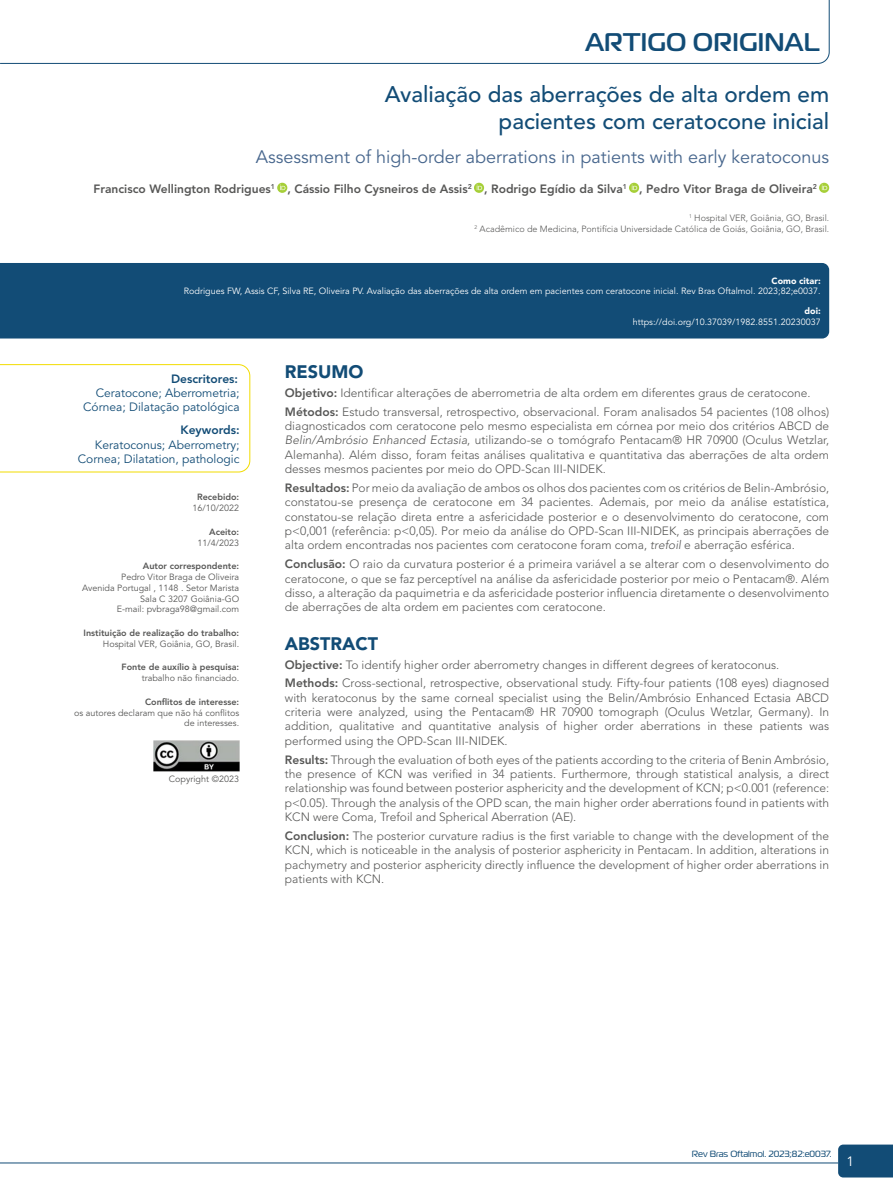
<style>
.page{position:relative;width:893px;height:1191px;background:#fff}
.page>*{position:absolute;margin:0;border:0;box-sizing:border-box;transform-origin:0 0}
.t1{font:500 25.5px "Magistral";letter-spacing:.01em;color:#124c76}
.t2{font:500 22.5px/27px "Avenir LT Std";color:#124c76;text-align:right}
.t3{font:18px "Avenir LT Std";color:#47668d}
.t4{font:900 18px "Avenir LT Std";color:#124c76}
.t5{font:13.5px "Avenir LT Std";color:#fff}
.t6{font:300 12px/14.4px "Avenir LT Std";color:#575756;text-align:justify}
.t7{font:800 12px "Avenir LT Std";color:#575756}
.t8{font:12px/14.4px "Avenir LT Std";color:#124c76;text-align:right}
.t9{font:800 12px "Avenir LT Std";color:#124c76}
.t10{font:9px/10.8px "Avenir LT Std";color:#575756;text-align:right}
.t11{font:9px "Avenir LT Std";color:#fff}
.t12{font:800 9px "Avenir LT Std";color:#575756}
.t13{font:300 9px/10.8px "Avenir LT Std";color:#575756;text-align:right}
.t14{font:9px "Magistral";color:#124c76}
.t15{font:900 9px "Avenir LT Std";color:#fff}
.s1{font-weight:800}
.s2{font-style:italic}
</style>
<div class="page">
<div style="left:838px;top:1144px;width:55px;height:33px;background:#124c76"></div>
<hr style="left:0;top:1162px;width:838px;height:1px;background:#124c76">
<svg style="left:1px;top:0;width:829px;height:64px"></svg>
<svg style="left:0;top:364px;width:250px;height:108px"></svg>
<div style="left:0;top:263px;width:829px;height:75px;background:#124c76"></div>
<svg style="left:277px;top:183px;width:10px;height:10px"></svg>
<svg style="left:280px;top:185px;width:5px;height:5px"></svg>
<svg style="left:474px;top:183px;width:10px;height:10px"></svg>
<svg style="left:477px;top:185px;width:5px;height:5px"></svg>
<svg style="left:629px;top:183px;width:10px;height:10px"></svg>
<svg style="left:632px;top:185px;width:5px;height:5px"></svg>
<svg style="left:819px;top:183px;width:10px;height:10px"></svg>
<svg style="left:822px;top:185px;width:5px;height:5px"></svg>
<img style="left:153px;top:741px;width:86px;height:30px">
<h1 class="t1" style="left:585px;top:27px;width:236px">ARTIGO ORIGINAL</h1>
<h2 class="t2" style="left:385px;top:81px;width:446px">Avaliação das aberrações de alta ordem em pacientes com ceratocone inicial</h2>
<h3 class="t3" style="left:256px;top:147px;width:575px">Assessment of high-order aberrations in patients with early keratoconus</h3>
<p class="t7" style="left:94px;top:182px;width:725px">Francisco Wellington Rodrigues<sup>1</sup> , Cássio Filho Cysneiros de Assis<sup>2</sup> , Rodrigo Egídio da Silva<sup>1</sup> , Pedro Vitor Braga de Oliveira<sup>2</sup></p>
<p class="t13" style="left:474px;top:212px;width:356px"><sup>1</sup> Hospital VER, Goiânia, GO, Brasil.<br><sup>2</sup> Acadêmico de Medicina, Pontifícia Universidade Católica de Goiás, Goiânia, GO, Brasil.</p>
<p class="t15" style="left:771px;top:275px;width:51px">Como citar:</p>
<p class="t11" style="left:184px;top:286px;width:638px">Rodrigues FW, Assis CF, Silva RE, Oliveira PV. Avaliação das aberrações de alta ordem em pacientes com ceratocone inicial. Rev Bras Oftalmol. 2023;82;e0037.</p>
<p class="t15" style="left:804px;top:305px;width:18px">doi:</p>
<p class="t11" style="left:633px;top:316px;width:189px">https://doi.org/10.37039/1982.8551.20230037</p>
<p class="t9" style="left:171px;top:371px;width:69px">Descritores:</p>
<p class="t8" style="left:83px;top:386px;width:158px">Ceratocone; Aberrometria;<br>Córnea; Dilatação patológica</p>
<p class="t9" style="left:181px;top:423px;width:61px">Keywords:</p>
<p class="t8" style="left:78px;top:438px;width:163px">Keratoconus; Aberrometry;<br>Cornea; Dilatation, pathologic</p>
<p class="t12" style="left:197px;top:492px;width:44px">Recebido:</p>
<p class="t10" style="left:192px;top:503px;width:48px">16/10/2022</p>
<p class="t12" style="left:209px;top:526px;width:31px">Aceito:</p>
<p class="t10" style="left:197px;top:537px;width:43px">11/4/2023</p>
<p class="t12" style="left:143px;top:561px;width:98px">Autor correspondente:</p>
<p class="t10" style="left:82px;top:572px;width:159px">Pedro Vitor Braga de Oliveira<br>Avenida Portugal , 1148 . Setor Marista<br>Sala C 3207 Goiânia-GO<br>E-mail: pvbraga98@gmail.com</p>
<p class="t12" style="left:83px;top:627px;width:157px">Instituição de realização do trabalho:</p>
<p class="t10" style="left:103px;top:638px;width:138px">Hospital VER, Goiânia, GO, Brasil.</p>
<p class="t12" style="left:122px;top:662px;width:119px">Fonte de auxílio à pesquisa:</p>
<p class="t10" style="left:142px;top:673px;width:99px">trabalho não financiado.</p>
<p class="t12" style="left:145px;top:696px;width:96px">Conflitos de interesse:</p>
<p class="t10" style="left:74px;top:707px;width:166px">os autores declaram que não há conflitos de interesses.</p>
<p class="t10" style="left:169px;top:774px;width:72px">Copyright ©2023</p>
<h3 class="t4" style="left:285px;top:361px;width:80px">RESUMO</h3>
<p class="t6" style="left:285px;top:383px;width:546px;line-height:18.6px"><span class="s1">Objetivo:</span> Identificar alterações de aberrometria de alta ordem em diferentes graus de ceratocone.<br><span class="s1">Métodos:</span> Estudo transversal, retrospectivo, observacional. Foram analisados 54 pacientes (108 olhos)</p>
<p class="t6" style="left:285px;top:419px;width:546px">diagnosticados com ceratocone pelo mesmo especialista em córnea por meio dos critérios ABCD de <span class="s2">Belin/Ambrósio Enhanced Ectasia</span>, utilizando-se o tomógrafo Pentacam® HR 70900 (Oculus Wetzlar, Alemanha). Além disso, foram feitas análises qualitativa e quantitativa das aberrações de alta ordem desses mesmos pacientes por meio do OPD-Scan III-NIDEK.</p>
<p class="t6" style="left:285px;top:480px;width:546px"><span class="s1">Resultados:</span> Por meio da avaliação de ambos os olhos dos pacientes com os critérios de Belin-Ambrósio, constatou-se presença de ceratocone em 34 pacientes. Ademais, por meio da análise estatística, constatou-se relação direta entre a asfericidade posterior e o desenvolvimento do ceratocone, com p&lt;0,001 (referência: p&lt;0,05). Por meio da análise do OPD-Scan III-NIDEK, as principais aberrações de alta ordem encontradas nos pacientes com ceratocone foram coma, <span class="s2">trefoil</span> e aberração esférica.</p>
<p class="t6" style="left:285px;top:557px;width:546px"><span class="s1">Conclusão:</span> O raio da curvatura posterior é a primeira variável a se alterar com o desenvolvimento do ceratocone, o que se faz perceptível na análise da asfericidade posterior por meio o Pentacam®. Além disso, a alteração da paquimetria e da asfericidade posterior influencia diretamente o desenvolvimento de aberrações de alta ordem em pacientes com ceratocone.</p>
<h3 class="t4" style="left:285px;top:633px;width:95px">ABSTRACT</h3>
<p class="t6" style="left:285px;top:655px;width:546px;line-height:18.6px"><span class="s1">Objective:</span> To identify higher order aberrometry changes in different degrees of keratoconus.<br><span class="s1">Methods:</span> Cross-sectional, retrospective, observational study. Fifty-four patients (108 eyes) diagnosed</p>
<p class="t6" style="left:285px;top:690px;width:546px">with keratoconus by the same corneal specialist using the Belin/Ambrósio Enhanced Ectasia ABCD criteria were analyzed, using the Pentacam® HR 70900 tomograph (Oculus Wetzlar, Germany). In addition, qualitative and quantitative analysis of higher order aberrations in these patients was performed using the OPD-Scan III-NIDEK.</p>
<p class="t6" style="left:285px;top:752px;width:546px"><span class="s1">Results:</span> Through the evaluation of both eyes of the patients according to the criteria of Benin Ambrósio, the presence of KCN was verified in 34 patients. Furthermore, through statistical analysis, a direct relationship was found between posterior asphericity and the development of KCN; p&lt;0.001 (reference: p&lt;0.05). Through the analysis of the OPD scan, the main higher order aberrations found in patients with KCN were Coma, Trefoil and Spherical Aberration (AE).</p>
<p class="t6" style="left:285px;top:828px;width:546px"><span class="s1">Conclusion:</span> The posterior curvature radius is the first variable to change with the development of the KCN, which is noticeable in the analysis of posterior asphericity in Pentacam. In addition, alterations in pachymetry and posterior asphericity directly influence the development of higher order aberrations in patients with KCN.</p>
<p class="t14" style="left:692px;top:1147px;width:141px">Rev Bras Oftalmol. 2023;82:e0037.</p>
<p class="t5" style="left:847px;top:1153px;width:9px">1</p>
</div>
